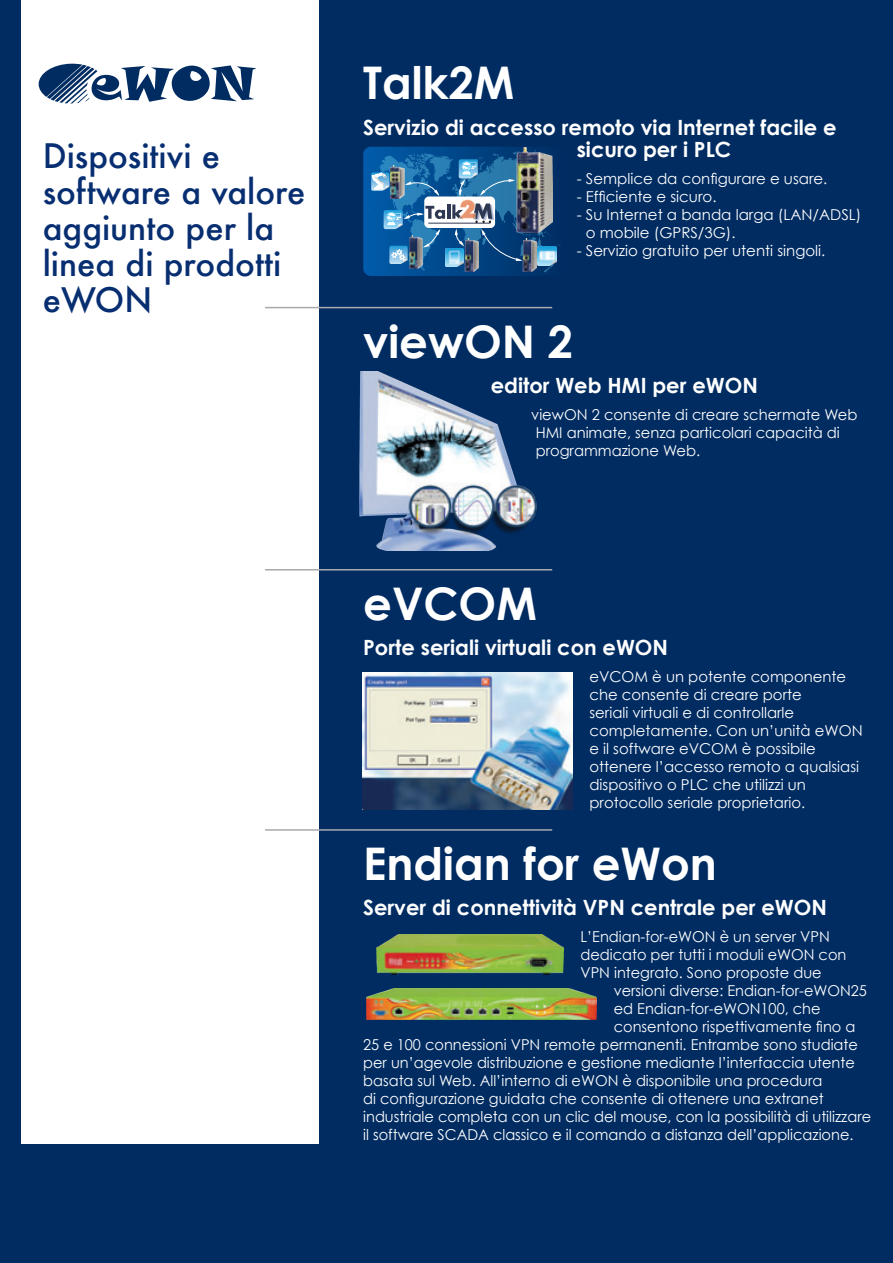
<style>
.page{position:relative;width:893px;height:1263px;background:#002c62}
.page>*{position:absolute;margin:0;border:0;box-sizing:border-box;transform-origin:0 0}
.t1{font:700 45px "Century Gothic";color:#fff}
.t2{font:500 33px/36px "Futura";color:#072e71}
.titre_blanc{font:700 21px/22.5px "Century Gothic";color:#fff}
.txt_blanc{font:15px/18px "Century Gothic";color:#fff}
.txt_blanc_retrait{font:15px/18px "Century Gothic";color:#fff}
</style>
<div class="page">
<div style="left:21px;top:0;width:298px;height:1144px;background:#fff"></div>
<img style="left:376px;top:934px;width:187px;height:40px">
<img style="left:367px;top:989px;width:230px;height:31px">
<img style="left:362px;top:673px;width:210px;height:137px">
<img style="left:360px;top:372px;width:177px;height:178px">
<img style="left:363px;top:147px;width:197px;height:129px">
<hr style="left:265px;top:307px;width:287px;height:1px;background:#a8a9ad">
<hr style="left:265px;top:569px;width:287px;height:1px;background:#a8a9ad">
<hr style="left:265px;top:829px;width:287px;height:2px;background:#a8a9ad">
<svg style="left:38px;top:64px;width:218px;height:40px"></svg>
<p class="t2" style="left:43px;top:137px;width:264px">Dispositivi e software a valore aggiunto per la linea di prodotti eWON</p>
<p class="t1" style="left:363px;top:55px;width:153px">Talk2M</p>
<p class="titre_blanc" style="left:577px;top:115px;width:261px;text-indent:-214px">Servizio di accesso remoto via Internet facile e sicuro per i PLC</p>
<p class="txt_blanc_retrait" style="left:577px;top:169px;width:252px">- Semplice da configurare e usare.</p>
<p class="txt_blanc_retrait" style="left:577px;top:187px;width:141px">- Efficiente e sicuro.</p>
<p class="txt_blanc_retrait" style="left:586px;top:205px;width:277px;text-indent:-9px">- Su Internet a banda larga (LAN/ADSL) o mobile (GPRS/3G).</p>
<p class="txt_blanc_retrait" style="left:577px;top:241px;width:250px">- Servizio gratuito per utenti singoli.</p>
<p class="t1" style="left:363px;top:313px;width:211px">viewON 2</p>
<p class="titre_blanc" style="left:491px;top:374px;width:269px">editor Web HMI per eWON</p>
<p class="txt_blanc" style="left:531px;top:405px;width:328px">viewON 2 consente di creare schermate Web<br>HMI animate, senza particolari capacità di programmazione Web.</p>
<p class="t1" style="left:363px;top:575px;width:175px">eVCOM</p>
<p class="titre_blanc" style="left:363px;top:636px;width:306px">Porte seriali virtuali con eWON</p>
<p class="txt_blanc" style="left:589px;top:667px;width:275px">eVCOM è un potente componente che consente di creare porte<br>seriali virtuali e di controllarle completamente. Con un’unità eWON e il software eVCOM è possibile ottenere l’accesso remoto a qualsiasi dispositivo o PLC che utilizzi un protocollo seriale proprietario.</p>
<p class="t1" style="left:363px;top:835px;width:355px">Endian for eWon</p>
<p class="titre_blanc" style="left:363px;top:896px;width:465px">Server di connettività VPN centrale per eWON</p>
<p class="txt_blanc" style="left:580px;top:927px;width:251px">L’Endian-for-eWON è un server VPN</p>
<p class="txt_blanc" style="left:580px;top:945px;width:267px">dedicato per tutti i moduli eWON con</p>
<p class="txt_blanc" style="left:580px;top:963px;width:243px">VPN integrato. Sono proposte due</p>
<p class="txt_blanc" style="left:614px;top:981px;width:255px">versioni diverse: Endian-for-eWON25</p>
<p class="txt_blanc" style="left:614px;top:999px;width:208px">ed Endian-for-eWON100, che</p>
<p class="txt_blanc" style="left:614px;top:1017px;width:243px">consentono rispettivamente fino a</p>
<p class="txt_blanc" style="left:363px;top:1035px;width:496px">25 e 100 connessioni VPN remote permanenti. Entrambe sono studiate</p>
<p class="txt_blanc" style="left:363px;top:1053px;width:493px">per un’agevole distribuzione e gestione mediante l’interfaccia utente</p>
<p class="txt_blanc" style="left:363px;top:1071px;width:461px">basata sul Web. All’interno di eWON è disponibile una procedura</p>
<p class="txt_blanc" style="left:363px;top:1089px;width:462px">di configurazione guidata che consente di ottenere una extranet</p>
<p class="txt_blanc" style="left:363px;top:1107px;width:509px">industriale completa con un clic del mouse, con la possibilità di utilizzare</p>
<p class="txt_blanc" style="left:363px;top:1125px;width:492px">il software SCADA classico e il comando a distanza dell’applicazione.</p>
</div>
